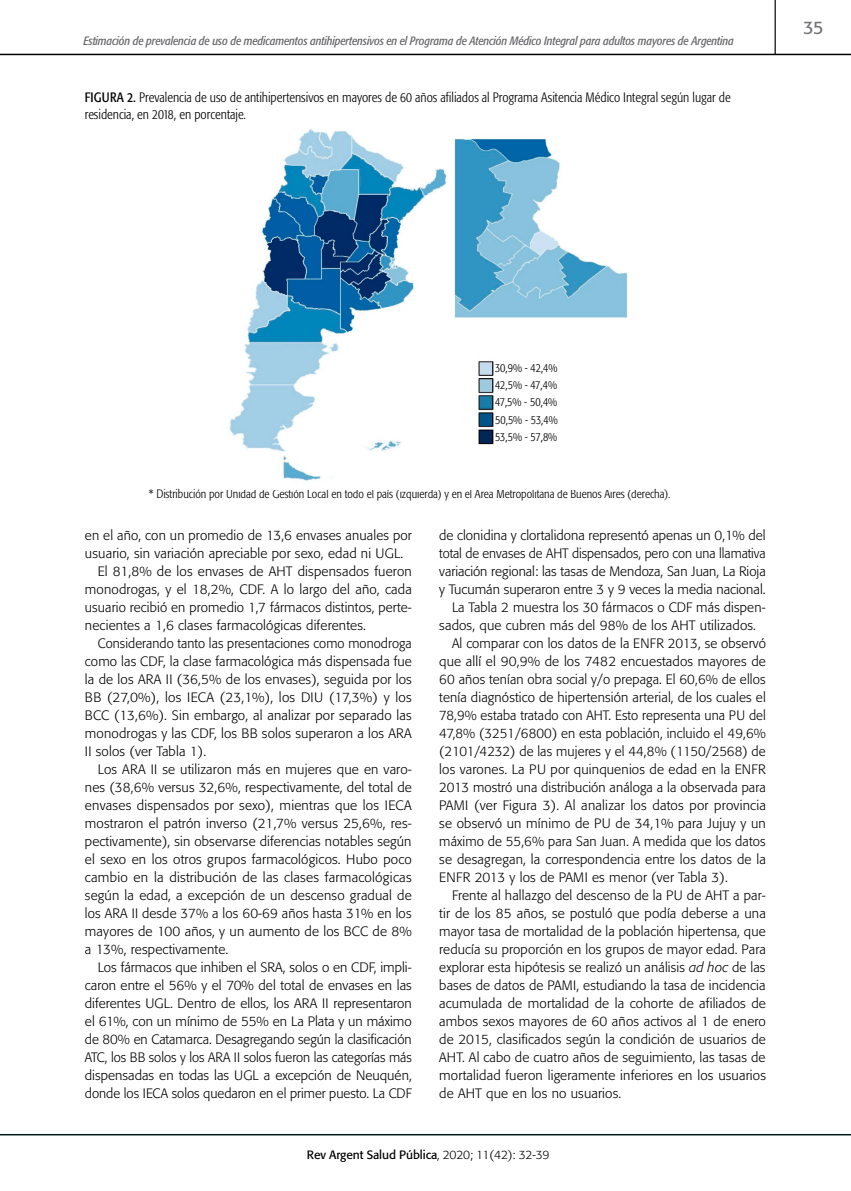
<style>
.page{position:relative;width:851px;height:1191px;background:#fff}
.page>*{position:absolute;margin:0;border:0;box-sizing:border-box;transform-origin:0 0}
.t1{font:18px "Formata";color:#727277}
.t2{font:300 13.5px "Formata";letter-spacing:.01em;color:#000}
.t3{font:300 condensed 13.5px/16.5px "Formata";color:#000}
.t4{font:300 13.5px "Formata";letter-spacing:.01em;color:#000;scale:.96 1}
.t5{font:300 condensed 12px/17.2px "Formata";color:#000;text-align:justify}
.t6{font:italic condensed 12px "Formata";letter-spacing:-.01em;color:#67676b}
.t7{font:12px "Formata";letter-spacing:-.01em;color:#000}
.s1{font-weight:400}
.s2{font-style:italic}
.s3{font-weight:300}
</style>
<div class="page">
<hr style="left:0;top:54px;width:850px;height:1px;background:#000">
<hr style="left:0;top:1134px;width:850px;height:1px;background:#021b17">
<hr style="left:774px;top:0;width:1px;height:54px;background:#000">
<img style="left:229px;top:128px;width:399px;height:353px">
<div style="left:494px;top:360px;width:111px;height:118px;background:#fff"></div>
<p class="t6" style="left:83px;top:34px;width:652px">Estimación de prevalencia de uso de medicamentos antihipertensivos en el Programa de Atención Médico Integral para adultos mayores de Argentina</p>
<p class="t3" style="left:85px;top:89px;width:647px"><span class="s1">FIGURA 2.</span> Prevalencia de uso de antihipertensivos en mayores de 60 años afiliados al Programa Asitencia Médico Integral según lugar de residencia, en 2018, en porcentaje.</p>
<h1 class="t1" style="left:802px;top:17px;width:22px">35</h1>
<p class="t5" style="left:495px;top:359px;width:64px">30,9% - 42,4% 42,5% - 47,4% 47,5% - 50,4% 50,5% - 53,4% 53,5% - 57,8%</p>
<p class="t5" style="left:149px;top:485px;width:523px">* Distribución por Unidad de Gestión Local en todo el país (izquierda) y en el Área Metropolitana de Buenos Aires (derecha).</p>
<p class="t2" style="left:85px;top:527px;width:328px">en el año, con un promedio de 13,6 envases anuales por</p>
<p class="t2" style="left:85px;top:545px;width:320px">usuario, sin variación apreciable por sexo, edad ni UGL.</p>
<p class="t2" style="left:98px;top:563px;width:315px">El 81,8% de los envases de AHT dispensados fueron</p>
<p class="t2" style="left:85px;top:581px;width:328px">monodrogas, y el 18,2%, CDF. A lo largo del año, cada</p>
<p class="t2" style="left:85px;top:599px;width:328px">usuario recibió en promedio 1,7 fármacos distintos, perte-</p>
<p class="t2" style="left:85px;top:617px;width:282px">necientes a 1,6 clases farmacológicas diferentes.</p>
<p class="t4" style="left:98px;top:635px;width:328px">Considerando tanto las presentaciones como monodroga</p>
<p class="t2" style="left:85px;top:653px;width:328px">como las CDF, la clase farmacológica más dispensada fue</p>
<p class="t2" style="left:85px;top:671px;width:328px">la de los ARA II (36,5% de los envases), seguida por los</p>
<p class="t2" style="left:85px;top:689px;width:328px">BB (27,0%), los IECA (23,1%), los DIU (17,3%) y los</p>
<p class="t2" style="left:85px;top:707px;width:328px">BCC (13,6%). Sin embargo, al analizar por separado las</p>
<p class="t2" style="left:85px;top:725px;width:328px">monodrogas y las CDF, los BB solos superaron a los ARA</p>
<p class="t2" style="left:85px;top:743px;width:123px">II solos (ver Tabla 1).</p>
<p class="t2" style="left:98px;top:761px;width:315px">Los ARA II se utilizaron más en mujeres que en varo-</p>
<p class="t2" style="left:85px;top:779px;width:328px">nes (38,6% versus 32,6%, respectivamente, del total de</p>
<p class="t2" style="left:85px;top:797px;width:328px">envases dispensados por sexo), mientras que los IECA</p>
<p class="t2" style="left:85px;top:815px;width:328px">mostraron el patrón inverso (21,7% versus 25,6%, res-</p>
<p class="t2" style="left:85px;top:833px;width:328px">pectivamente), sin observarse diferencias notables según</p>
<p class="t2" style="left:85px;top:851px;width:328px">el sexo en los otros grupos farmacológicos. Hubo poco</p>
<p class="t2" style="left:85px;top:869px;width:328px">cambio en la distribución de las clases farmacológicas</p>
<p class="t2" style="left:85px;top:887px;width:328px">según la edad, a excepción de un descenso gradual de</p>
<p class="t2" style="left:85px;top:905px;width:328px">los ARA II desde 37% a los 60-69 años hasta 31% en los</p>
<p class="t2" style="left:85px;top:923px;width:328px">mayores de 100 años, y un aumento de los BCC de 8%</p>
<p class="t2" style="left:85px;top:941px;width:145px">a 13%, respectivamente.</p>
<p class="t2" style="left:98px;top:959px;width:315px">Los fármacos que inhiben el SRA, solos o en CDF, impli-</p>
<p class="t2" style="left:85px;top:977px;width:328px">caron entre el 56% y el 70% del total de envases en las</p>
<p class="t2" style="left:85px;top:995px;width:328px">diferentes UGL. Dentro de ellos, los ARA II representaron</p>
<p class="t2" style="left:85px;top:1013px;width:328px">el 61%, con un mínimo de 55% en La Plata y un máximo</p>
<p class="t2" style="left:85px;top:1031px;width:328px">de 80% en Catamarca. Desagregando según la clasificación</p>
<p class="t2" style="left:85px;top:1049px;width:328px">ATC, los BB solos y los ARA II solos fueron las categorías más</p>
<p class="t2" style="left:85px;top:1067px;width:328px">dispensadas en todas las UGL a excepción de Neuquén,</p>
<p class="t2" style="left:85px;top:1085px;width:328px">donde los IECA solos quedaron en el primer puesto. La CDF</p>
<p class="t2" style="left:439px;top:527px;width:328px">de clonidina y clortalidona representó apenas un 0,1% del</p>
<p class="t4" style="left:439px;top:545px;width:341px">total de envases de AHT dispensados, pero con una llamativa</p>
<p class="t2" style="left:439px;top:563px;width:328px">variación regional: las tasas de Mendoza, San Juan, La Rioja</p>
<p class="t2" style="left:439px;top:581px;width:328px">y Tucumán superaron entre 3 y 9 veces la media nacional.</p>
<p class="t2" style="left:452px;top:599px;width:315px">La Tabla 2 muestra los 30 fármacos o CDF más dispen-</p>
<p class="t2" style="left:439px;top:617px;width:318px">sados, que cubren más del 98% de los AHT utilizados.</p>
<p class="t2" style="left:452px;top:635px;width:315px">Al comparar con los datos de la ENFR 2013, se observó</p>
<p class="t2" style="left:439px;top:653px;width:328px">que allí el 90,9% de los 7482 encuestados mayores de</p>
<p class="t2" style="left:439px;top:671px;width:328px">60 años tenían obra social y/o prepaga. El 60,6% de ellos</p>
<p class="t2" style="left:439px;top:689px;width:328px">tenía diagnóstico de hipertensión arterial, de los cuales el</p>
<p class="t2" style="left:439px;top:707px;width:328px">78,9% estaba tratado con AHT. Esto representa una PU del</p>
<p class="t2" style="left:439px;top:725px;width:328px">47,8% (3251/6800) en esta población, incluido el 49,6%</p>
<p class="t2" style="left:439px;top:743px;width:328px">(2101/4232) de las mujeres y el 44,8% (1150/2568) de</p>
<p class="t2" style="left:439px;top:761px;width:328px">los varones. La PU por quinquenios de edad en la ENFR</p>
<p class="t2" style="left:439px;top:779px;width:328px">2013 mostró una distribución análoga a la observada para</p>
<p class="t2" style="left:439px;top:797px;width:328px">PAMI (ver Figura 3). Al analizar los datos por provincia</p>
<p class="t2" style="left:439px;top:815px;width:328px">se observó un mínimo de PU de 34,1% para Jujuy y un</p>
<p class="t2" style="left:439px;top:833px;width:328px">máximo de 55,6% para San Juan. A medida que los datos</p>
<p class="t2" style="left:439px;top:851px;width:328px">se desagregan, la correspondencia entre los datos de la</p>
<p class="t2" style="left:439px;top:869px;width:290px">ENFR 2013 y los de PAMI es menor (ver Tabla 3).</p>
<p class="t2" style="left:452px;top:887px;width:315px">Frente al hallazgo del descenso de la PU de AHT a par-</p>
<p class="t2" style="left:439px;top:905px;width:328px">tir de los 85 años, se postuló que podía deberse a una</p>
<p class="t2" style="left:439px;top:923px;width:328px">mayor tasa de mortalidad de la población hipertensa, que</p>
<p class="t2" style="left:439px;top:941px;width:328px">reducía su proporción en los grupos de mayor edad. Para</p>
<p class="t2" style="left:439px;top:959px;width:328px">explorar esta hipótesis se realizó un análisis <span class="s2">ad hoc</span> de las</p>
<p class="t2" style="left:439px;top:977px;width:328px">bases de datos de PAMI, estudiando la tasa de incidencia</p>
<p class="t2" style="left:439px;top:995px;width:328px">acumulada de mortalidad de la cohorte de afiliados de</p>
<p class="t2" style="left:439px;top:1013px;width:328px">ambos sexos mayores de 60 años activos al 1 de enero</p>
<p class="t2" style="left:439px;top:1031px;width:328px">de 2015, clasificados según la condición de usuarios de</p>
<p class="t2" style="left:439px;top:1049px;width:328px">AHT. Al cabo de cuatro años de seguimiento, las tasas de</p>
<p class="t2" style="left:439px;top:1067px;width:328px">mortalidad fueron ligeramente inferiores en los usuarios</p>
<p class="t2" style="left:439px;top:1085px;width:183px">de AHT que en los no usuarios.</p>
<p class="t7" style="left:307px;top:1147px;width:244px">Rev Argent Salud Pública<span class="s3">, 2020; 11(42): 32-39</span></p>
</div>
